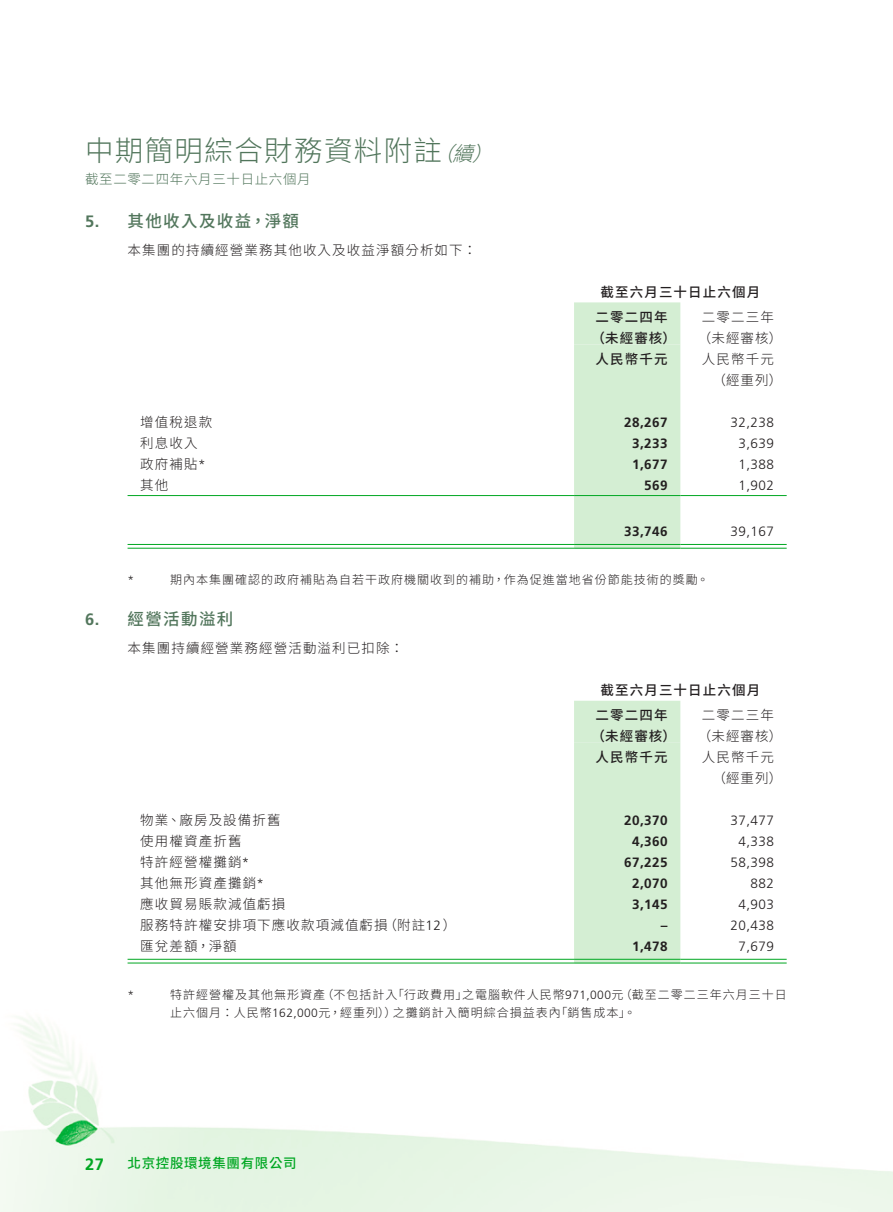
<style>
.page{position:relative;width:893px;height:1212px;background:#fff}
.page>*{position:absolute;margin:0;border:0;box-sizing:border-box;transform-origin:0 0}
.t1{font:300 28.5px "Source Han Sans TC";letter-spacing:.05em;color:#52765c}
.t2{font:italic 300 20.25px "Source Han Sans TC";color:#52765c}
.Heading_1{font:500 16.5px "Source Han Sans TC";letter-spacing:.085em;color:#52765c}
.Heading_1-2{font:700 16.5px "Frutiger LT Std";color:#52765c}
.t3{font:700 16.5px "Frutiger LT Std";color:#00a722}
.Body_Text{font:300 13.5px "Source Han Sans TC";letter-spacing:.085em;color:#231f20}
.Body_Text-2{font:300 13.5px "Frutiger LT Std";letter-spacing:.035em;color:#231f20}
.Body_Text-3{font:700 13.5px "Frutiger LT Std";letter-spacing:.035em;color:#231f20}
.Body_Text-4{font:500 13.5px "Source Han Sans TC";letter-spacing:.085em;color:#231f20}
.t4{font:300 13.5px "Source Han Sans TC";letter-spacing:.05em;color:#52765c}
.t5{font:500 13.5px "Source Han Sans TC";letter-spacing:.05em;color:#00a722}
.Notes{font:300 12px "Source Han Sans TC";letter-spacing:.085em;color:#231f20}
.Notes-2{font:300 12px "Frutiger LT Std";color:#231f20}
.s1{font-family:"Frutiger LT Std"}
</style>
<div class="page">
<img style="left:0;top:303px;width:893px;height:909px">
<div style="left:574px;top:302px;width:106px;height:246px;background:#d4eed3"></div>
<hr style="left:128px;top:495px;width:446px;height:1px;background:#00a722">
<hr style="left:574px;top:495px;width:106px;height:1px;background:#00a722">
<hr style="left:680px;top:495px;width:107px;height:1px;background:#00a722">
<hr style="left:128px;top:544px;width:446px;height:1px;background:#00a722">
<hr style="left:128px;top:548px;width:446px;height:1px;background:#00a722">
<hr style="left:574px;top:544px;width:106px;height:1px;background:#00a722">
<hr style="left:574px;top:548px;width:106px;height:1px;background:#00a722">
<hr style="left:680px;top:544px;width:107px;height:1px;background:#00a722">
<hr style="left:680px;top:548px;width:107px;height:1px;background:#00a722">
<div style="left:574px;top:701px;width:106px;height:262px;background:#d4eed3"></div>
<hr style="left:128px;top:959px;width:446px;height:1px;background:#00a722">
<hr style="left:128px;top:963px;width:446px;height:1px;background:#00a722">
<hr style="left:574px;top:959px;width:106px;height:1px;background:#00a722">
<hr style="left:574px;top:963px;width:106px;height:1px;background:#00a722">
<hr style="left:680px;top:959px;width:107px;height:1px;background:#00a722">
<hr style="left:680px;top:963px;width:107px;height:1px;background:#00a722">
<h1 class="t1" style="left:85px;top:135px;width:359px">中期簡明綜合財務資料附註</h1>
<p class="t4" style="left:85px;top:172px;width:227px">截至二零二四年六月三十日止六個月</p>
<p class="Heading_1" style="left:128px;top:212px;width:173px">其他收入及收益，淨額</p>
<h2 class="t2" style="left:433px;top:143px;width:76px">（(</h2>
<h2 class="t2" style="left:453px;top:143px;width:37px">續</h2>
<p class="Heading_1-2" style="left:85px;top:212px;width:16px">5.</p>
<p class="Heading_1-2" style="left:85px;top:610px;width:16px">6.</p>
<p class="Body_Text" style="left:128px;top:242px;width:351px">本集團的持續經營業務其他收入及收益淨額分析如下：</p>
<p class="Body_Text-4" style="left:600px;top:284px;width:161px">截至六月三十日止六個月</p>
<p class="Body_Text" style="left:702px;top:309px;width:73px">二零二三年</p>
<p class="Body_Text-4" style="left:596px;top:309px;width:73px">二零二四年</p>
<p class="Body_Text-4" style="left:592px;top:330px;width:86px">（未經審核）</p>
<p class="Body_Text" style="left:698px;top:330px;width:86px">（未經審核(</p>
<p class="Body_Text-4" style="left:596px;top:351px;width:73px">人民幣千元</p>
<p class="Body_Text" style="left:702px;top:351px;width:73px">人民幣千元</p>
<p class="Body_Text" style="left:140px;top:414px;width:73px">增值稅退款</p>
<p class="Body_Text-3" style="left:624px;top:414px;width:45px">28,267</p>
<p class="Body_Text" style="left:712px;top:372px;width:71px">（經重列(</p>
<p class="Body_Text-2" style="left:730px;top:414px;width:45px">32,238</p>
<p class="Body_Text" style="left:140px;top:435px;width:59px">利息收入</p>
<p class="Body_Text-3" style="left:632px;top:435px;width:37px">3,233</p>
<p class="Body_Text-2" style="left:738px;top:435px;width:37px">3,639</p>
<p class="Body_Text" style="left:140px;top:456px;width:67px">政府補貼<span class="s1">*</span></p>
<p class="Body_Text-3" style="left:632px;top:456px;width:37px">1,677</p>
<p class="Body_Text-2" style="left:738px;top:456px;width:37px">1,388</p>
<p class="Body_Text" style="left:140px;top:477px;width:30px">其他</p>
<p class="Body_Text-3" style="left:644px;top:477px;width:25px">569</p>
<p class="Body_Text-2" style="left:738px;top:477px;width:37px">1,902</p>
<p class="Body_Text-3" style="left:624px;top:524px;width:45px">33,746</p>
<p class="Notes" style="left:170px;top:573px;width:540px">期內本集團確認的政府補貼為自若干政府機關收到的補助，作為促進當地省份節能技術的獎勵。</p>
<p class="Notes-2" style="left:128px;top:573px;width:8px">*</p>
<p class="Heading_1" style="left:128px;top:610px;width:107px">經營活動溢利</p>
<p class="Body_Text" style="left:128px;top:640px;width:277px">本集團持續經營業務經營活動溢利已扣除：</p>
<p class="Body_Text-2" style="left:730px;top:524px;width:45px">39,167</p>
<p class="Body_Text-4" style="left:600px;top:682px;width:161px">截至六月三十日止六個月</p>
<p class="Body_Text" style="left:702px;top:707px;width:73px">二零二三年</p>
<p class="Body_Text-4" style="left:596px;top:707px;width:73px">二零二四年</p>
<p class="Body_Text-4" style="left:592px;top:728px;width:86px">（未經審核）</p>
<p class="Body_Text" style="left:698px;top:728px;width:86px">（未經審核(</p>
<p class="Body_Text-4" style="left:596px;top:749px;width:73px">人民幣千元</p>
<p class="Body_Text" style="left:702px;top:749px;width:73px">人民幣千元</p>
<p class="Body_Text" style="left:140px;top:812px;width:142px">物業、廠房及設備折舊</p>
<p class="Body_Text-3" style="left:624px;top:812px;width:45px">20,370</p>
<p class="Body_Text" style="left:712px;top:770px;width:71px">（經重列(</p>
<p class="Body_Text-2" style="left:730px;top:813px;width:45px">37,477</p>
<p class="Body_Text" style="left:140px;top:833px;width:103px">使用權資產折舊</p>
<p class="Body_Text-3" style="left:632px;top:833px;width:37px">4,360</p>
<p class="Body_Text-2" style="left:738px;top:834px;width:37px">4,338</p>
<p class="Body_Text" style="left:140px;top:854px;width:111px">特許經營權攤銷<span class="s1">*</span></p>
<p class="Body_Text-3" style="left:624px;top:854px;width:45px">67,225</p>
<p class="Body_Text-2" style="left:730px;top:855px;width:45px">58,398</p>
<p class="Body_Text" style="left:140px;top:875px;width:125px">其他無形資產攤銷<span class="s1">*</span></p>
<p class="Body_Text-3" style="left:632px;top:875px;width:37px">2,070</p>
<p class="Body_Text-2" style="left:750px;top:876px;width:25px">882</p>
<p class="Body_Text" style="left:140px;top:896px;width:147px">應收貿易賬款減值虧損</p>
<p class="Body_Text-3" style="left:632px;top:896px;width:37px">3,145</p>
<p class="Body_Text-2" style="left:738px;top:897px;width:37px">4,903</p>
<p class="Body_Text" style="left:140px;top:917px;width:249px">服務特許權安排項下應收款項減值虧損</p>
<p class="Body_Text" style="left:384px;top:917px;width:74px">（附註<span class="s1">12</span>(</p>
<p class="Body_Text-3" style="left:661px;top:917px;width:8px">–</p>
<p class="Body_Text-2" style="left:730px;top:918px;width:45px">20,438</p>
<p class="Body_Text" style="left:140px;top:938px;width:98px">匯兌差額，淨額</p>
<p class="Body_Text-3" style="left:632px;top:938px;width:37px">1,478</p>
<p class="Body_Text-2" style="left:738px;top:939px;width:37px">7,679</p>
<p class="Notes-2" style="left:128px;top:988px;width:8px">*</p>
<p class="Notes" style="left:321px;top:988px;width:77px">（不包括計入</p>
<p class="Notes" style="left:620px;top:988px;width:168px">（截至二零二三年六月三十日</p>
<p class="Notes" style="left:392px;top:988px;width:77px">「行政費用」</p>
<p class="Notes" style="left:170px;top:988px;width:156px">特許經營權及其他無形資產</p>
<p class="Notes" style="left:462px;top:988px;width:163px">之電腦軟件人民幣<span class="s1">971,000</span>元</p>
<p class="Notes" style="left:170px;top:1006px;width:228px">止六個月：人民幣<span class="s1">162,000</span>元，經重列））</p>
<p class="Notes" style="left:555px;top:1006px;width:82px">「銷售成本。「</p>
<p class="Notes" style="left:393px;top:1006px;width:169px">之攤銷計入簡明綜合損益表內</p>
<p class="t3" style="left:85px;top:1154px;width:20px">27</p>
<p class="t5" style="left:128px;top:1155px;width:171px">北京控股環境集團有限公司</p>
</div>
